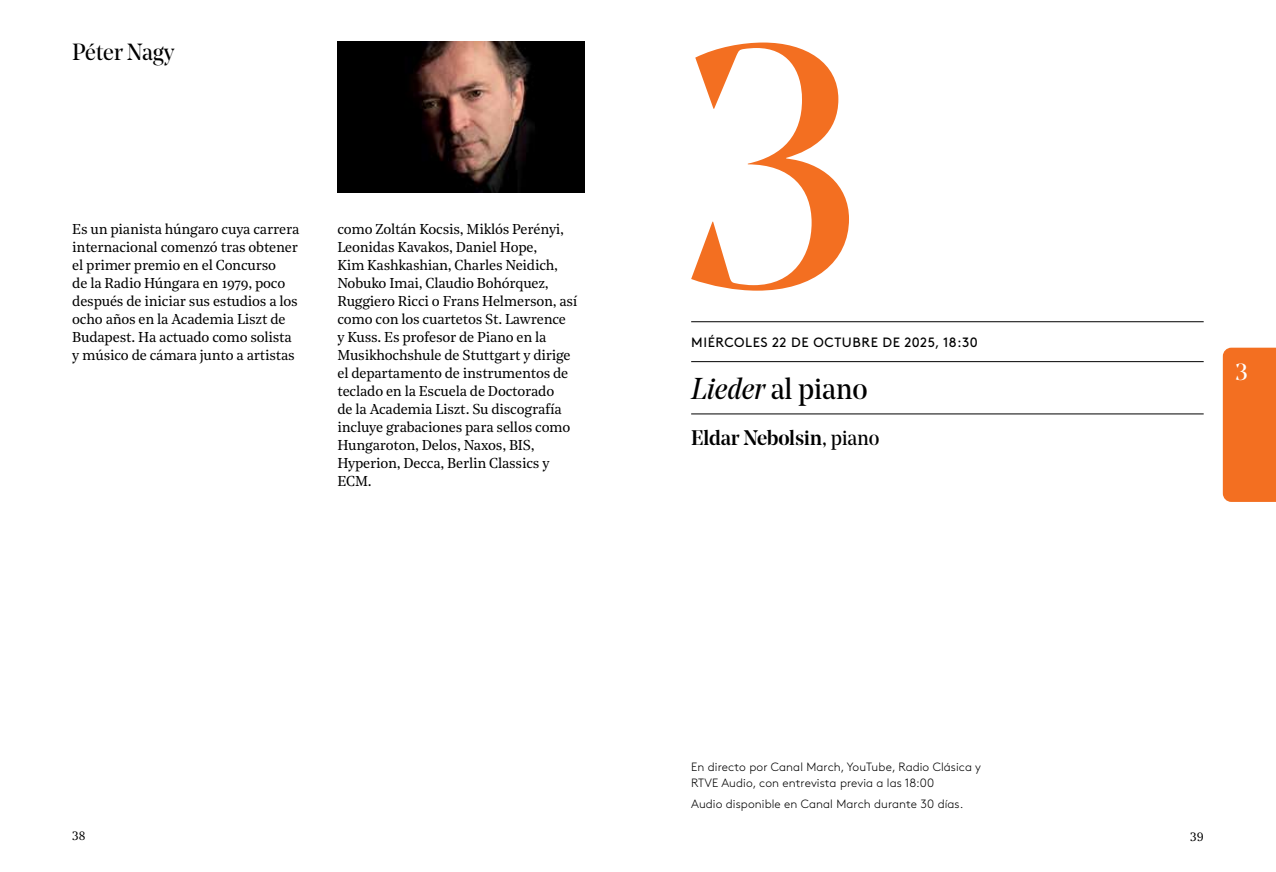
<style>
.page{position:relative;width:1276px;height:872px;background:#fff}
.page>*{position:absolute;margin:0;border:0;box-sizing:border-box;transform-origin:0 0}
.t1{font:30px "Noe Display";letter-spacing:-.01em;color:#000}
.t2{font:23.25px "Noe Display";letter-spacing:-.005em;color:#000}
.t3{font:23.25px "Noe Display";color:#fff}
.t4{font:500 21px "Noe Display";letter-spacing:-.01em;color:#000}
.t5{font:14.25px/18px "Noe Text";letter-spacing:-.015em;color:#000}
.t6{font:13.5px "Brown Pro";letter-spacing:.04em;color:#000}
.t7{font:300 12px/16.5px "Brown Pro";letter-spacing:.005em;color:#000}
.t8{font:12px "Noe Text";color:#000}
.s1{font-style:italic}
.s2{font-weight:400}
</style>
<div class="page">
<div style="left:1222px;top:348px;width:54px;height:154px;background:#f36f21"></div>
<img style="left:337px;top:41px;width:248px;height:152px">
<svg style="left:691px;top:43px;width:158px;height:248px"></svg>
<hr style="left:691px;top:321px;width:512px;height:1px;background:#000">
<hr style="left:691px;top:361px;width:512px;height:1px;background:#000">
<hr style="left:691px;top:414px;width:512px;height:1px;background:#000">
<h2 class="t2" style="left:72px;top:37px;width:104px">Péter Nagy</h2>
<p class="t5" style="left:72px;top:219px;width:229px">Es un pianista húngaro cuya carrera internacional comenzó tras obtener el primer premio en el Concurso<br>de la Radio Húngara en 1979, poco después de iniciar sus estudios a los ocho años en la Academia Liszt de Budapest. Ha actuado como solista y músico de cámara junto a artistas</p>
<p class="t5" style="left:337px;top:219px;width:241px">como Zoltán Kocsis, Miklós Perényi, Leonidas Kavakos, Daniel Hope,<br>Kim Kashkashian, Charles Neidich, Nobuko Imai, Claudio Bohórquez, Ruggiero Ricci o Frans Helmerson, así como con los cuartetos St. Lawrence<br>y Kuss. Es profesor de Piano en la Musikhochshule de Stuttgart y dirige el departamento de instrumentos de teclado en la Escuela de Doctorado<br>de la Academia Liszt. Su discografía incluye grabaciones para sellos como Hungaroton, Delos, Naxos, BIS, Hyperion, Decca, Berlin Classics y ECM.</p>
<p class="t6" style="left:691px;top:332px;width:288px">MIÉRCOLES 22 DE OCTUBRE DE 2025, 18:30</p>
<h1 class="t1" style="left:691px;top:370px;width:178px"><span class="s1">Lieder</span> al piano</h1>
<h3 class="t4" style="left:691px;top:424px;width:190px">Eldar Nebolsin<span class="s2">, piano</span></h3>
<h2 class="t3" style="left:1235px;top:357px;width:14px">3</h2>
<p class="t7" style="left:691px;top:757px;width:291px">En directo por Canal March, YouTube, Radio Clásica y<br>RTVE Audio, con entrevista previa a las 18:00</p>
<p class="t7" style="left:691px;top:794px;width:274px">Audio disponible en Canal March durante 30 días.</p>
<p class="t8" style="left:72px;top:826px;width:15px">38</p>
<p class="t8" style="left:1190px;top:827px;width:15px">39</p>
</div>
